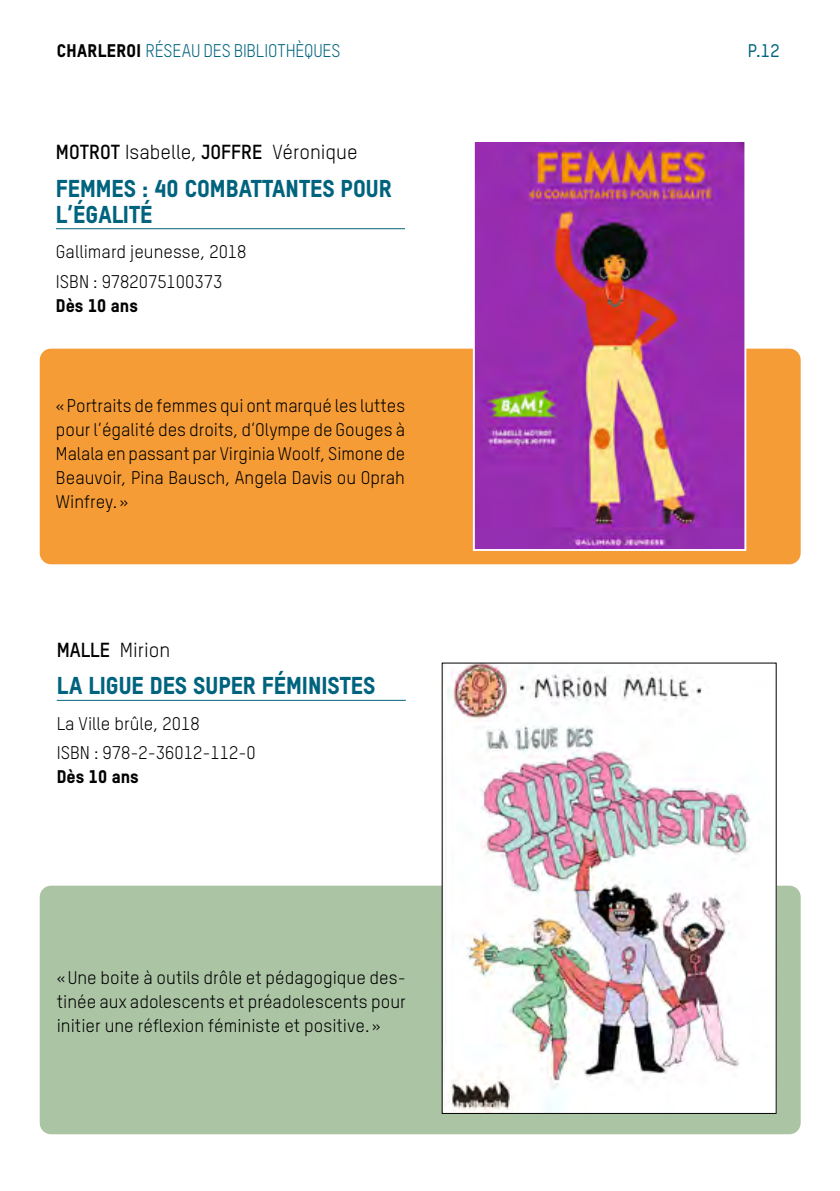
<style>
.page{position:relative;width:840px;height:1191px;background:#fff}
.page>*{position:absolute;margin:0;border:0;box-sizing:border-box;transform-origin:0 0}
.t1{font:800 24px/26px "TSTAR";color:#00637e}
.t2{font:20px "TSTAR";color:#000}
.t3{font:18px/24px "TSTAR";color:#000}
.t4{font:18px "TSTAR";letter-spacing:-.005em;color:#00637e}
.t5{font:800 18px "TSTAR";color:#000}
.t6{font:500 18px "TSTAR";color:#00637e}
.s1{font-weight:800;color:#000}
.s2{font-weight:700}
</style>
<div class="page">
<div style="left:40px;top:885px;width:760px;height:249px;background:#abc4a4;border-radius:11px"></div>
<div style="left:40px;top:349px;width:760px;height:215px;background:#f59c36;border-radius:11px"></div>
<hr style="left:56px;top:228px;width:349px;height:1px;background:#00637e">
<img style="left:475px;top:143px;width:268px;height:405px">
<div style="left:472px;top:139px;width:274px;height:412px;border:2px solid #fff"></div>
<img style="left:443px;top:665px;width:331px;height:446px">
<hr style="left:57px;top:700px;width:348px;height:1px;background:#00637e">
<p class="t4" style="left:57px;top:40px;width:285px"><span class="s1">CHARLEROI</span> RÉSEAU DES BIBLIOTHÈQUES</p>
<p class="t6" style="left:747px;top:40px;width:33px">P.12</p>
<p class="t2" style="left:56px;top:140px;width:303px"><span class="s2">MOTROT</span> Isabelle, <span class="s2">JOFFRE</span> Véronique</p>
<h1 class="t1" style="left:56px;top:174px;width:337px">FEMMES : 40 COMBATTANTES POUR<br>L’ÉGALITÉ</h1>
<p class="t3" style="left:56px;top:236px;width:192px;line-height:29.6px">Gallimard jeunesse, 2018<br>ISBN : 9782075100373</p>
<p class="t5" style="left:56px;top:294px;width:83px">Dès 10 ans</p>
<p class="t3" style="left:56px;top:393px;width:350px;text-align:justify">«Portraits de femmes qui ont marqué les luttes pour l’égalité des droits, d’Olympe de Gouges à Malala en passant par Virginia Woolf, Simone de Beauvoir, Pina Bausch, Angela Davis ou Oprah Winfrey. »</p>
<p class="t2" style="left:57px;top:638px;width:115px"><span class="s2">MALLE</span> Mirion</p>
<h1 class="t1" style="left:57px;top:672px;width:320px">LA LIGUE DES SUPER FÉMINISTES</h1>
<p class="t3" style="left:57px;top:708px;width:200px;line-height:29.6px">La Ville brûle, 2018<br>ISBN : 978-2-36012-112-0</p>
<p class="t5" style="left:57px;top:765px;width:83px">Dès 10 ans</p>
<p class="t3" style="left:57px;top:965px;width:350px;text-align:justify">«Une boite à outils drôle et pédagogique des&shy;tinée aux adolescents et préadolescents pour initier une réflexion féministe et positive. »</p>
</div>
